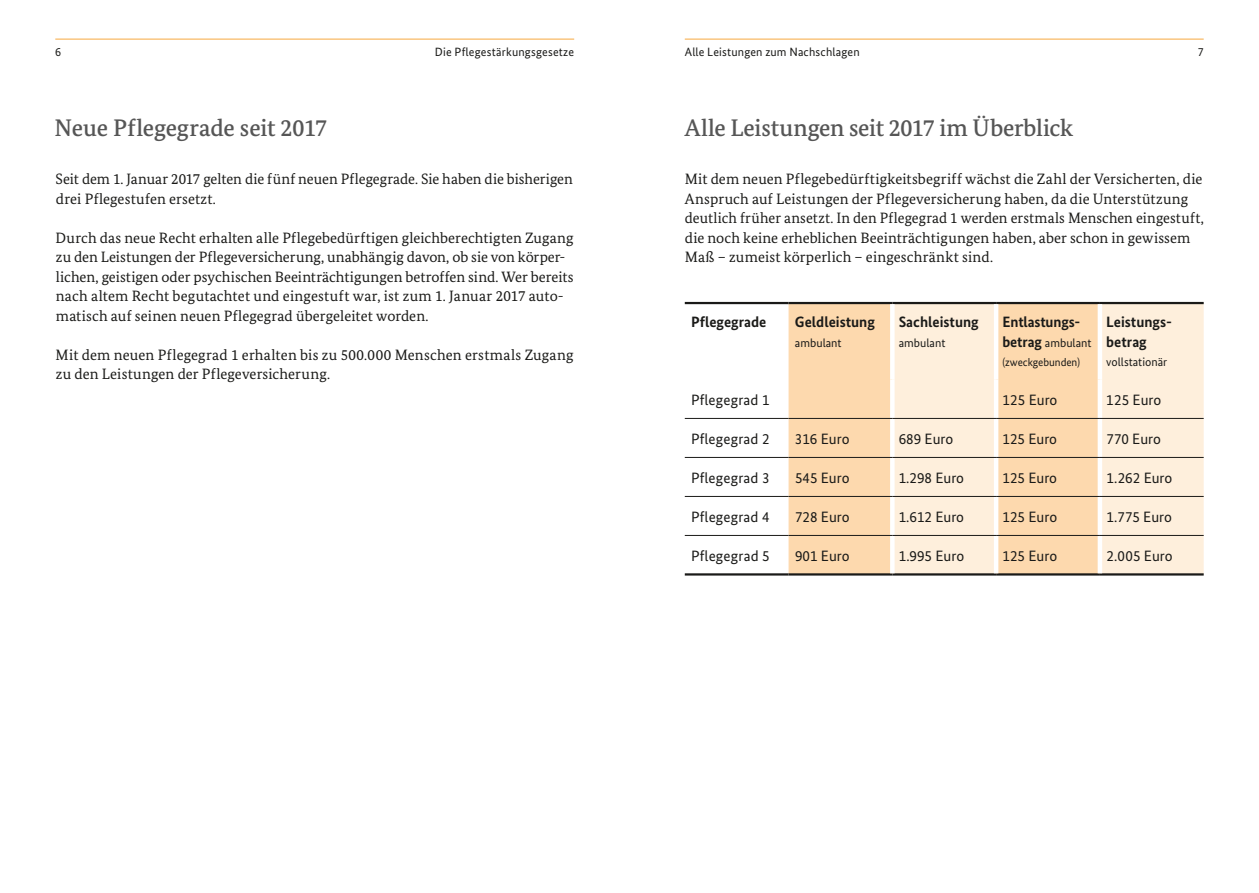
<style>
.page{position:relative;width:1259px;height:893px;background:#fff}
.page>*{position:absolute;margin:0;border:0;box-sizing:border-box;transform-origin:0 0}
.t1{font:500 24px "Bundes Serif";letter-spacing:-.005em;color:#565656}
.t2{font:15px/19.5px "Bundes Serif";letter-spacing:.005em;color:#1a1a18}
.t3{font:15px "Bundes Sans";color:#1a1a18}
.t4{font:700 15px/19.5px "Bundes Sans";color:#1a1a18}
.t5{font:12px "Bundes Sans";letter-spacing:.005em;color:#1a1a18}
.t6{font:11.25px "Bundes Sans";letter-spacing:-.005em;color:#1a1a18}
.s1{font-weight:700;font-size:15px}
</style>
<div class="page">
<hr style="left:55px;top:39px;width:519px;height:1px;background:#f7a940">
<hr style="left:685px;top:39px;width:518px;height:1px;background:#f7a940">
<svg style="left:788px;top:304px;width:102px;height:269px;background:#fcd9b0"></svg>
<svg style="left:894px;top:304px;width:309px;height:269px;background:#fde7cc"></svg>
<hr style="left:685px;top:302px;width:103px;height:2px;background:#1a1a18">
<hr style="left:788px;top:302px;width:104px;height:2px;background:#1a1a18">
<hr style="left:892px;top:302px;width:104px;height:2px;background:#1a1a18">
<hr style="left:996px;top:302px;width:104px;height:2px;background:#1a1a18">
<hr style="left:1100px;top:302px;width:103px;height:2px;background:#1a1a18">
<hr style="left:685px;top:573px;width:103px;height:3px;background:#1a1a18">
<hr style="left:788px;top:573px;width:104px;height:3px;background:#1a1a18">
<hr style="left:892px;top:573px;width:104px;height:3px;background:#1a1a18">
<hr style="left:996px;top:573px;width:104px;height:3px;background:#1a1a18">
<hr style="left:1100px;top:573px;width:103px;height:3px;background:#1a1a18">
<hr style="left:994px;top:304px;width:4px;height:75px;background:#fff">
<div style="left:1097px;top:304px;width:5px;height:75px;background:#fff"></div>
<hr style="left:994px;top:379px;width:4px;height:39px;background:#fff">
<div style="left:1097px;top:379px;width:5px;height:39px;background:#fff"></div>
<hr style="left:994px;top:419px;width:4px;height:38px;background:#fff">
<div style="left:1097px;top:419px;width:5px;height:38px;background:#fff"></div>
<hr style="left:994px;top:458px;width:4px;height:38px;background:#fff">
<div style="left:1097px;top:458px;width:5px;height:38px;background:#fff"></div>
<hr style="left:994px;top:497px;width:4px;height:38px;background:#fff">
<div style="left:1097px;top:497px;width:5px;height:38px;background:#fff"></div>
<hr style="left:994px;top:536px;width:4px;height:37px;background:#fff">
<div style="left:1097px;top:536px;width:5px;height:37px;background:#fff"></div>
<hr style="left:685px;top:418px;width:103px;height:1px;background:#1a1a18">
<hr style="left:685px;top:457px;width:103px;height:1px;background:#1a1a18">
<hr style="left:685px;top:496px;width:103px;height:1px;background:#1a1a18">
<hr style="left:685px;top:535px;width:103px;height:1px;background:#1a1a18">
<hr style="left:788px;top:418px;width:104px;height:1px;background:#1a1a18">
<hr style="left:892px;top:418px;width:104px;height:1px;background:#1a1a18">
<hr style="left:996px;top:418px;width:104px;height:1px;background:#1a1a18">
<hr style="left:1100px;top:418px;width:103px;height:1px;background:#1a1a18">
<hr style="left:788px;top:457px;width:104px;height:1px;background:#1a1a18">
<hr style="left:892px;top:457px;width:104px;height:1px;background:#1a1a18">
<hr style="left:996px;top:457px;width:104px;height:1px;background:#1a1a18">
<hr style="left:1100px;top:457px;width:103px;height:1px;background:#1a1a18">
<hr style="left:788px;top:496px;width:104px;height:1px;background:#1a1a18">
<hr style="left:892px;top:496px;width:104px;height:1px;background:#1a1a18">
<hr style="left:996px;top:496px;width:104px;height:1px;background:#1a1a18">
<hr style="left:1100px;top:496px;width:103px;height:1px;background:#1a1a18">
<hr style="left:788px;top:535px;width:104px;height:1px;background:#1a1a18">
<hr style="left:892px;top:535px;width:104px;height:1px;background:#1a1a18">
<hr style="left:996px;top:535px;width:104px;height:1px;background:#1a1a18">
<hr style="left:1100px;top:535px;width:103px;height:1px;background:#1a1a18">
<p class="t5" style="left:55px;top:45px;width:7px">6</p>
<p class="t5" style="left:435px;top:45px;width:141px">Die Pflegestärkungsgesetze</p>
<p class="t5" style="left:685px;top:45px;width:177px">Alle Leistungen zum Nachschlagen</p>
<p class="t5" style="left:1197px;top:45px;width:7px">7</p>
<h1 class="t1" style="left:55px;top:113px;width:274px">Neue Pflegegrade seit 2017</h1>
<p class="t2" style="left:56px;top:169px;width:519px">Seit dem 1. Januar 2017 gelten die fünf neuen Pflegegrade. Sie haben die bisherigen drei Pflegestufen ersetzt.</p>
<p class="t2" style="left:56px;top:228px;width:519px">Durch das neue Recht erhalten alle Pflegebedürftigen gleichberechtigten Zugang zu den Leistungen der Pflegeversicherung, unabhängig davon, ob sie von körper&shy;lichen, geistigen oder psychischen Beeinträchtigungen betroffen sind. Wer bereits nach altem Recht begutachtet und eingestuft war, ist zum 1. Januar 2017 auto&shy;matisch auf seinen neuen Pflegegrad übergeleitet worden.</p>
<p class="t2" style="left:56px;top:345px;width:519px">Mit dem neuen Pflegegrad 1 erhalten bis zu 500.000 Menschen erstmals Zugang zu den Leistungen der Pflegeversicherung.</p>
<h1 class="t1" style="left:685px;top:113px;width:390px">Alle Leistungen seit 2017 im Überblick</h1>
<p class="t2" style="left:685px;top:169px;width:520px">Mit dem neuen Pflegebedürftigkeitsbegriff wächst die Zahl der Versicherten, die Anspruch auf Leistungen der Pflegeversicherung haben, da die Unterstützung deutlich früher ansetzt. In den Pflegegrad 1 werden erstmals Menschen eingestuft, die noch keine erheblichen Beeinträchtigungen haben, aber schon in gewissem Maß – zumeist körperlich – eingeschränkt sind.</p>
<p class="t4" style="left:691px;top:312px;width:77px">Pflegegrade</p>
<p class="t4" style="left:795px;top:312px;width:82px">Geldleistung</p>
<p class="t5" style="left:795px;top:335px;width:48px">ambulant</p>
<p class="t4" style="left:898px;top:312px;width:82px">Sachleistung</p>
<p class="t5" style="left:898px;top:335px;width:48px">ambulant</p>
<p class="t4" style="left:1002px;top:312px;width:79px">Entlastungs-</p>
<p class="t5" style="left:1002px;top:335px;width:91px"><span class="s1">betrag</span> ambulant</p>
<p class="t6" style="left:1002px;top:356px;width:79px">(zweckgebunden)</p>
<p class="t4" style="left:1106px;top:312px;width:67px">Leistungs&shy;betrag</p>
<p class="t5" style="left:1106px;top:355px;width:62px">vollstationär</p>
<p class="t3" style="left:691px;top:390px;width:80px">Pflegegrad 1</p>
<p class="t3" style="left:1002px;top:390px;width:56px">125 Euro</p>
<p class="t3" style="left:1106px;top:390px;width:56px">125 Euro</p>
<p class="t3" style="left:691px;top:429px;width:80px">Pflegegrad 2</p>
<p class="t3" style="left:795px;top:429px;width:56px">316 Euro</p>
<p class="t3" style="left:898px;top:429px;width:56px">689 Euro</p>
<p class="t3" style="left:1002px;top:429px;width:56px">125 Euro</p>
<p class="t3" style="left:1106px;top:429px;width:56px">770 Euro</p>
<p class="t3" style="left:691px;top:468px;width:80px">Pflegegrad 3</p>
<p class="t3" style="left:795px;top:468px;width:56px">545 Euro</p>
<p class="t3" style="left:898px;top:468px;width:67px">1.298 Euro</p>
<p class="t3" style="left:1002px;top:468px;width:56px">125 Euro</p>
<p class="t3" style="left:1106px;top:468px;width:68px">1.262 Euro</p>
<p class="t3" style="left:691px;top:507px;width:80px">Pflegegrad 4</p>
<p class="t3" style="left:795px;top:507px;width:56px">728 Euro</p>
<p class="t3" style="left:899px;top:507px;width:67px">1.612 Euro</p>
<p class="t3" style="left:1002px;top:507px;width:56px">125 Euro</p>
<p class="t3" style="left:1106px;top:507px;width:67px">1.775 Euro</p>
<p class="t3" style="left:691px;top:546px;width:80px">Pflegegrad 5</p>
<p class="t3" style="left:795px;top:546px;width:56px">901 Euro</p>
<p class="t3" style="left:899px;top:546px;width:67px">1.995 Euro</p>
<p class="t3" style="left:1002px;top:546px;width:56px">125 Euro</p>
<p class="t3" style="left:1106px;top:546px;width:68px">2.005 Euro</p>
</div>
